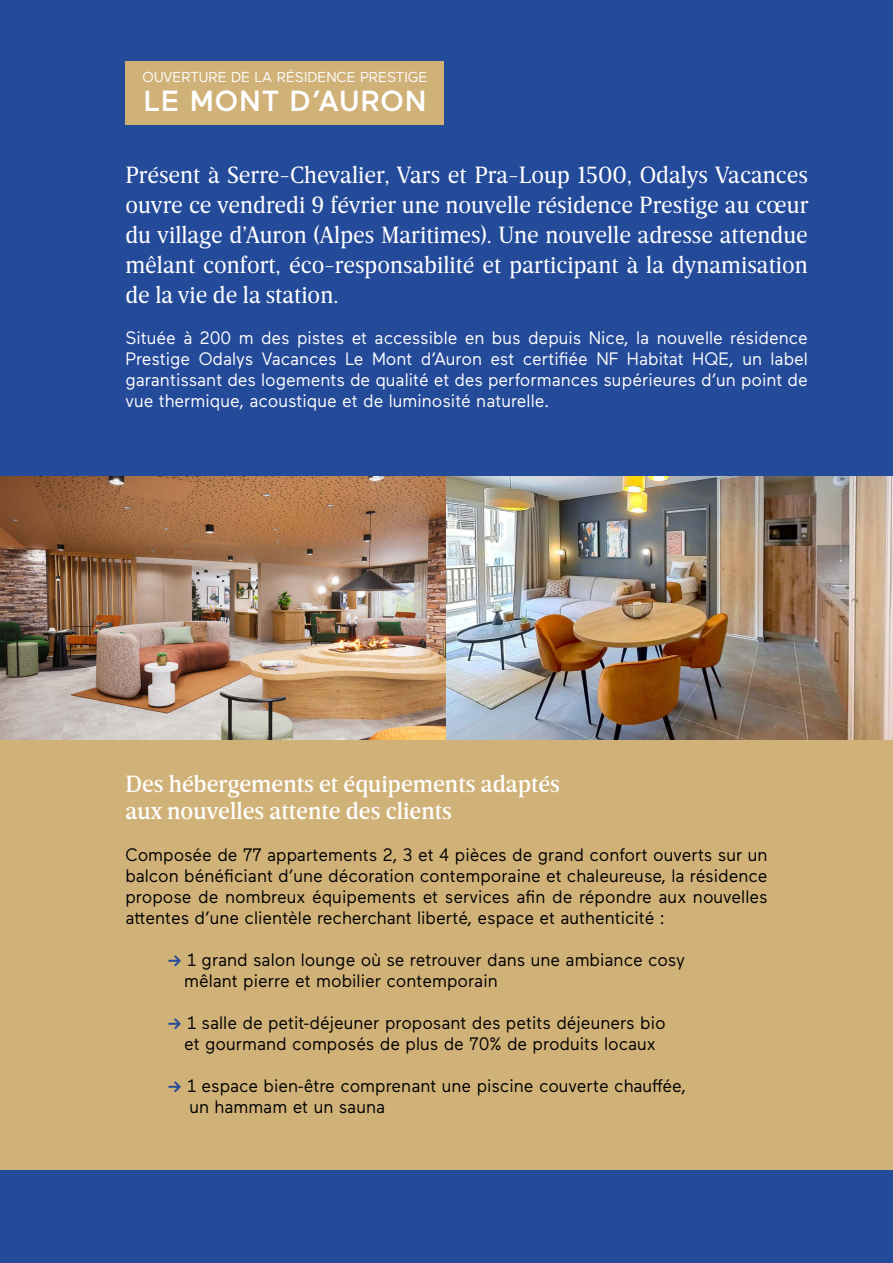
<style>
.page{position:relative;width:893px;height:1263px;background:#244a9a}
.page>*{position:absolute;margin:0;border:0;box-sizing:border-box;transform-origin:0 0}
.t1{font:500 29.1px "Maax";letter-spacing:.03em;color:#fff}
.t2{font:24px/30px "Breve News";color:#fff;text-align:justify}
.t3{font:500 24px/27px "Breve News";color:#fff}
.t4{font:18px/21px "Maax";color:#000}
.t5{font:18px/21px "Maax";color:#fff;text-align:justify}
.t6{font:14.4px "Maax";color:#fff}
.s1{font-weight:500;color:#244a9a}
</style>
<div class="page">
<div style="left:0;top:740px;width:893px;height:429px;background:#d0b279"></div>
<div style="left:125px;top:62px;width:319px;height:63px;background:#d0b279"></div>
<img style="left:0;top:476px;width:893px;height:264px">
<p class="t6" style="left:143px;top:67px;width:286px">OUVERTURE DE LA RÉSIDENCE PRESTIGE</p>
<h1 class="t1" style="left:143px;top:82px;width:284px">LE MONT D’AURON</h1>
<p class="t2" style="left:125px;top:161px;width:684px">Présent à Serre-Chevalier, Vars et Pra-Loup 1500, Odalys Vacances ouvre ce vendredi 9 février une nouvelle résidence Prestige au cœur du village d’Auron (Alpes Maritimes). Une nouvelle adresse attendue mêlant confort, éco-responsabilité et participant à la dynamisation de la vie de la station.</p>
<p class="t5" style="left:125px;top:326px;width:684px">Située à 200 m des pistes et accessible en bus depuis Nice, la nouvelle résidence Prestige Odalys Vacances Le Mont d’Auron est certifiée NF Habitat HQE, un label garantissant des logements de qualité et des performances supérieures d’un point de vue thermique, acoustique et de luminosité naturelle.</p>
<h2 class="t3" style="left:125px;top:770px;width:436px">Des hébergements et équipements adaptés aux nouvelles attente des clients</h2>
<p class="t4" style="left:125px;top:843px;width:644px;text-align:justify">Composée de 77 appartements 2, 3 et 4 pièces de grand confort ouverts sur un balcon bénéficiant d’une décoration contemporaine et chaleureuse, la résidence propose de nombreux équipements et services afin de répondre aux nouvelles attentes d’une clientèle recherchant liberté, espace et authenticité :</p>
<p class="t4" style="left:184px;top:948px;width:502px;text-indent:-16px"><span class="s1">→</span> 1 grand salon lounge où se retrouver dans une ambiance cosy mêlant pierre et mobilier contemporain</p>
<p class="t4" style="left:168px;top:1011px;width:499px;text-align:center"><span class="s1">→</span> 1 salle de petit-déjeuner proposant des petits déjeuners bio et gourmand composés de plus de 70% de produits locaux</p>
<p class="t4" style="left:189px;top:1074px;width:498px;text-indent:-22px"><span class="s1">→</span> 1 espace bien-être comprenant une piscine couverte chauffée, un hammam et un sauna</p>
</div>
